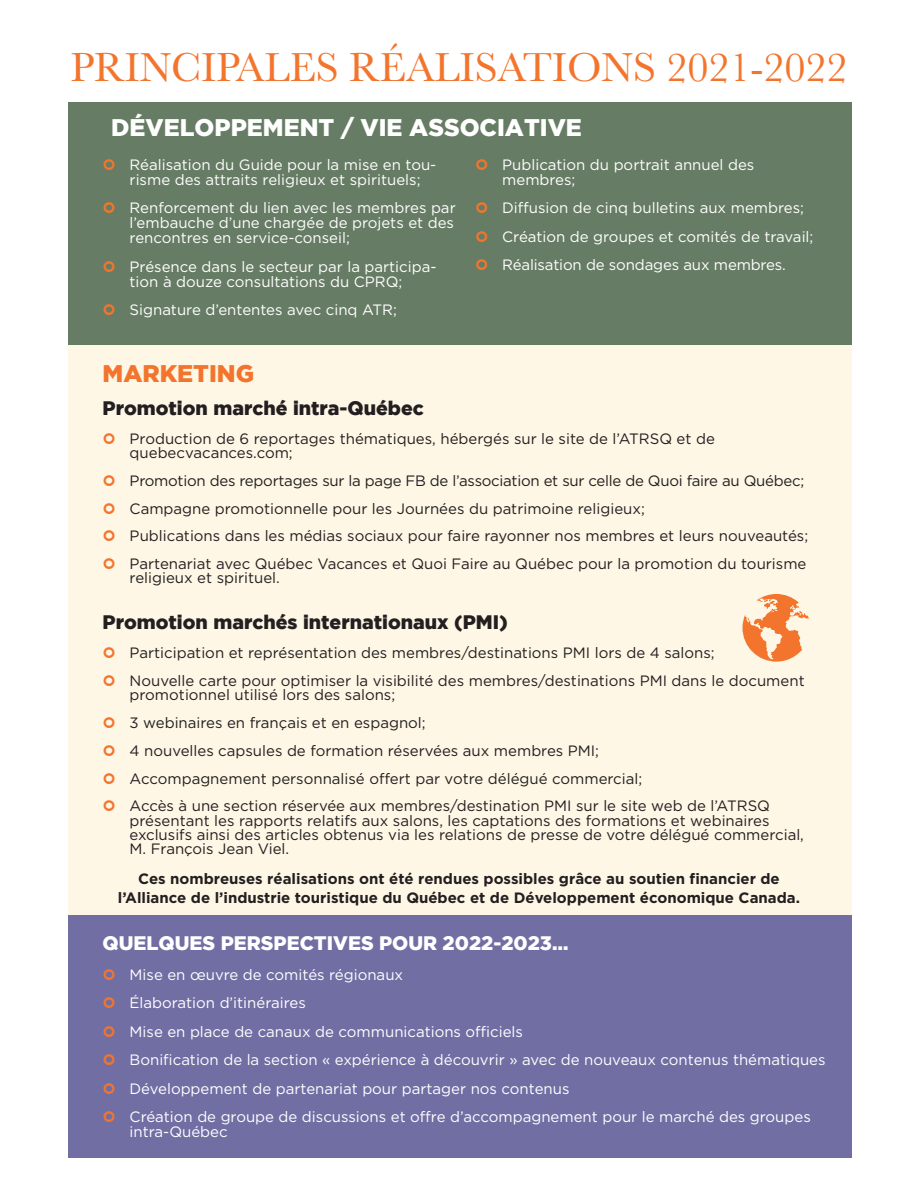
<style>
.page{position:relative;width:918px;height:1188px;background:#fff}
.page>*{position:absolute;margin:0;border:0;box-sizing:border-box;transform-origin:0 0}
.t1{font:42px "Baskerville";color:#f3752d}
.t2{font:900 24px "Gotham";color:#fff}
.t3{font:900 24px "Gotham";color:#f3752d}
.t4{font:900 19.5px "Gotham";color:#231f20}
.t5{font:900 19.5px "Gotham";color:#fff}
.t6{font:15px/14.2px "Gotham";color:#231f20}
.t7{font:15px/15px "Gotham";color:#fff}
.Bullet{font:700 15px/18.6px "Gotham";color:#231f20;text-align:center}
.t8{font:15px "Gotham";letter-spacing:-.02em;color:#231f20}
</style>
<div class="page">
<div style="left:68px;top:103px;width:784px;height:242px;background:#667c64"></div>
<div style="left:68px;top:345px;width:784px;height:570px;background:#fef7e6"></div>
<svg style="left:743px;top:594px;width:66px;height:68px"></svg>
<div style="left:68px;top:915px;width:784px;height:243px;background:#716ea4"></div>
<p class="t1" style="left:71px;top:41px;width:778px">PRINCIPALES RÉALISATIONS 2021-2022</p>
<p class="t2" style="left:111px;top:114px;width:472px">DÉVELOPPEMENT / VIE ASSOCIATIVE</p>
<p class="t7" style="left:130px;top:157px;width:308px">Réalisation du Guide pour la mise en tou&shy;risme des attraits religieux et spirituels;</p>
<p class="t7" style="left:130px;top:200px;width:328px;text-align:justify">Renforcement du lien avec les membres par l’embauche d’une chargée de projets et des rencontres en service-conseil;</p>
<p class="t7" style="left:130px;top:259px;width:308px">Présence dans le secteur par la participa&shy;tion à douze consultations du CPRQ;</p>
<p class="t7" style="left:130px;top:302px;width:269px">Signature d’ententes avec cinq ATR;</p>
<p class="t7" style="left:502px;top:157px;width:254px">Publication du portrait annuel des membres;</p>
<p class="t7" style="left:502px;top:200px;width:303px">Diffusion de cinq bulletins aux membres;</p>
<p class="t7" style="left:502px;top:229px;width:313px">Création de groupes et comités de travail;</p>
<p class="t7" style="left:502px;top:257px;width:285px">Réalisation de sondages aux membres.</p>
<p class="t3" style="left:103px;top:360px;width:153px">MARKETING</p>
<p class="t4" style="left:103px;top:396px;width:323px">Promotion marché intra-Québec</p>
<p class="t6" style="left:130px;top:431px;width:587px">Production de 6 reportages thématiques, hébergés sur le site de l’ATRSQ et de quebecvacances.com;</p>
<p class="t8" style="left:130px;top:471px;width:676px">Promotion des reportages sur la page FB de l’association et sur celle de Quoi faire au Québec;</p>
<p class="t6" style="left:130px;top:501px;width:517px">Campagne promotionnelle pour les Journées du patrimoine religieux;</p>
<p class="t6" style="left:130px;top:529px;width:680px">Publications dans les médias sociaux pour faire rayonner nos membres et leurs nouveautés;</p>
<p class="t6" style="left:130px;top:556px;width:678px">Partenariat avec Québec Vacances et Quoi Faire au Québec pour la promotion du tourisme religieux et spirituel.</p>
<p class="t4" style="left:103px;top:611px;width:407px">Promotion marchés internationaux (PMI)</p>
<p class="t6" style="left:130px;top:646px;width:587px">Participation et représentation des membres/destinations PMI lors de 4 salons;</p>
<p class="t6" style="left:130px;top:673px;width:677px">Nouvelle carte pour optimiser la visibilité des membres/destinations PMI dans le document promotionnel utilisé lors des salons;</p>
<p class="t6" style="left:130px;top:715px;width:298px">3 webinaires en français et en espagnol;</p>
<p class="t6" style="left:130px;top:743px;width:471px">4 nouvelles capsules de formation réservées aux membres PMI;</p>
<p class="t6" style="left:130px;top:771px;width:514px">Accompagnement personnalisé offert par votre délégué commercial;</p>
<p class="t6" style="left:130px;top:799px;width:676px">Accès à une section réservée aux membres/destination PMI sur le site web de l’ATRSQ présentant les rapports relatifs aux salons, les captations des formations et webinaires exclusifs ainsi des articles obtenus via les relations de presse de votre délégué commercial, M. François Jean Viel.</p>
<p class="Bullet" style="left:118px;top:869px;width:684px">Ces nombreuses réalisations ont été rendues possibles grâce au soutien financier de l’Alliance de l’industrie touristique du Québec et de Développement économique Canada.</p>
<p class="t5" style="left:103px;top:932px;width:467px">QUELQUES PERSPECTIVES POUR 2022-2023…</p>
<p class="t7" style="left:130px;top:967px;width:275px">Mise en œuvre de comités régionaux</p>
<p class="t7" style="left:130px;top:995px;width:178px">Élaboration d’itinéraires</p>
<p class="t7" style="left:130px;top:1024px;width:395px">Mise en place de canaux de communications officiels</p>
<p class="t7" style="left:130px;top:1052px;width:698px">Bonification de la section « expérience à découvrir » avec de nouveaux contenus thématiques</p>
<p class="t7" style="left:130px;top:1081px;width:441px">Développement de partenariat pour partager nos contenus</p>
<p class="t7" style="left:130px;top:1109px;width:683px">Création de groupe de discussions et offre d’accompagnement pour le marché des groupes intra-Québec</p>
</div>
